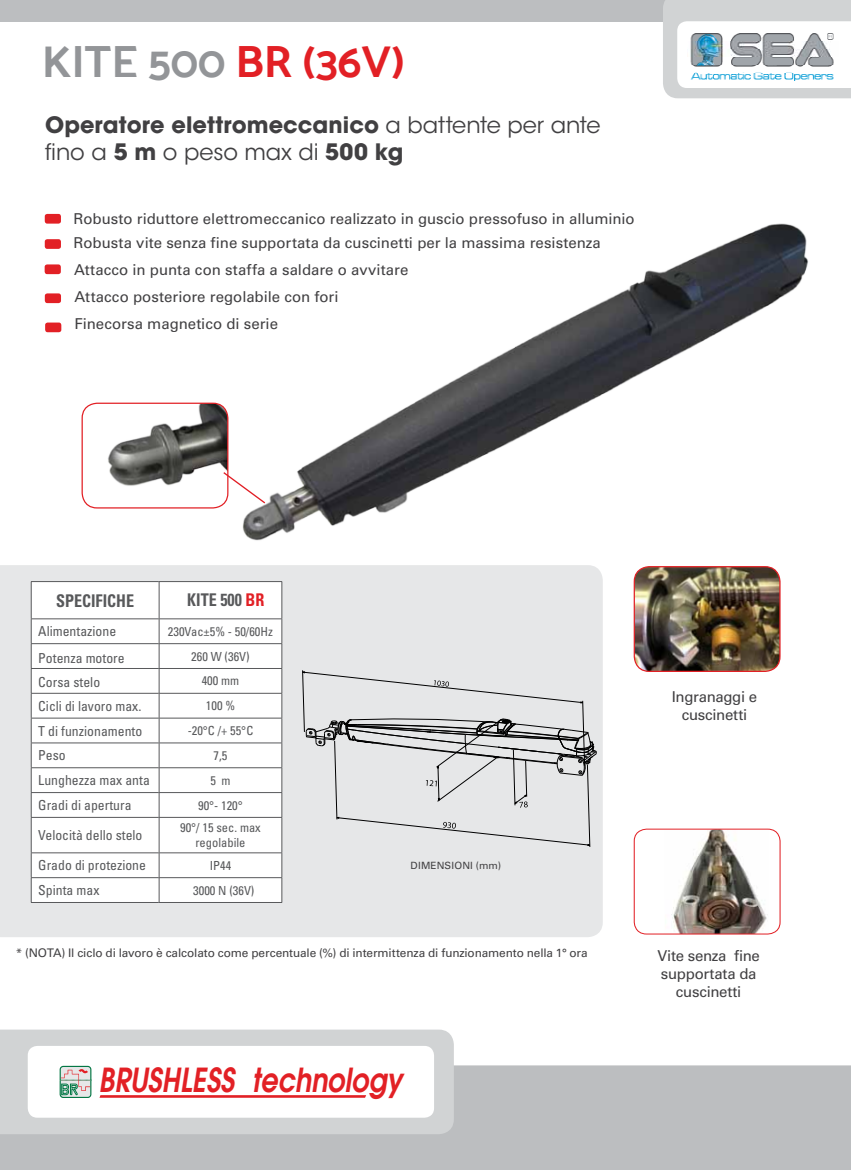
<style>
.page{position:relative;width:851px;height:1170px;background:#fff}
.page>*{position:absolute;margin:0;border:0;box-sizing:border-box;transform-origin:0 0}
.t1{font:45px "Mosk Bold 700";color:#939598}
.t2{font:italic 600 32.5px "Avant Garde";color:#e22025;scale:.83 1}
.t3{font:700 22.5px/27px "ITC Avant Garde Std";letter-spacing:.005em;color:#414042}
.t4{font:700 condensed 17.5px "Univers LT Std";color:#58595b;scale:.92 1}
.t5{font:15px/18px "Univers LT Std";color:#414042}
.t6{font:15px/18px "Univers LT Std";letter-spacing:-.02em;color:#414042;text-align:center}
.t7{font:condensed 13.75px "Univers LT Std";color:#58595b}
.t8{font:condensed 12.5px/15px "Univers LT Std";color:#58595b;text-align:center}
.t9{font:11.88px "Univers LT Std";letter-spacing:-.01em;color:#414042}
.t10{font:10px "Univers LT Std";letter-spacing:.015em;color:#414042}
.s1{color:#e22025}
.s2{font-weight:400}
</style>
<div class="page">
<svg style="left:222px;top:471px;width:8px;height:33px"></svg>
<div style="left:0;top:565px;width:602px;height:372px;background:#e6e7e8"></div>
<div style="left:45px;top:214px;width:16px;height:9px;background:#e22025;border-radius:2px"></div>
<div style="left:45px;top:239px;width:16px;height:10px;background:#e22025;border-radius:2px"></div>
<div style="left:45px;top:264px;width:16px;height:10px;background:#e22025;border-radius:2px"></div>
<div style="left:45px;top:293px;width:16px;height:10px;background:#e22025;border-radius:2px"></div>
<div style="left:45px;top:322px;width:16px;height:10px;background:#e22025;border-radius:2px"></div>
<img style="left:671px;top:830px;width:97px;height:102px">
<div style="left:633px;top:828px;width:147px;height:106px;border:1px solid #e22025;border-radius:12px"></div>
<img style="left:635px;top:566px;width:144px;height:105px">
<div style="left:633px;top:566px;width:147px;height:106px;border:1px solid #e22025;border-radius:15px"></div>
<img style="left:91px;top:404px;width:137px;height:86px">
<div style="left:81px;top:402px;width:147px;height:106px;border:1px solid #e22025;border-radius:15px"></div>
<img style="left:230px;top:223px;width:578px;height:318px">
<div style="left:290px;top:650px;width:312px;height:213px;background:#e6e7e8"></div>
<svg style="left:302px;top:670px;width:295px;height:176px;background:#d4d5d6"></svg>
<div style="left:0;top:1065px;width:850px;height:104px;background:#bcbec0"></div>
<div style="left:0;top:1029px;width:454px;height:105px;background:#d1d3d4"></div>
<div style="left:28px;top:1045px;width:406px;height:72px;background:#fff;border-radius:10px"></div>
<svg style="left:99px;top:1095px;width:267px;height:2px"></svg>
<svg style="left:60px;top:1065px;width:31px;height:32px"></svg>
<div style="left:0;top:0;width:850px;height:21px;background:#bcbec0"></div>
<svg style="left:663px;top:0;width:187px;height:98px"></svg>
<img style="left:687px;top:33px;width:151px;height:51px">
<svg style="left:32px;top:582px;width:249px;height:320px"></svg>
<hr style="left:31px;top:581px;width:128px;height:1px;background:#58595b">
<hr style="left:31px;top:582px;width:1px;height:36px;background:#58595b">
<hr style="left:31px;top:618px;width:128px;height:1px;background:#58595b">
<hr style="left:31px;top:643px;width:128px;height:1px;background:#58595b">
<hr style="left:31px;top:668px;width:128px;height:1px;background:#58595b">
<hr style="left:31px;top:693px;width:128px;height:1px;background:#58595b">
<hr style="left:31px;top:717px;width:128px;height:1px;background:#58595b">
<hr style="left:31px;top:742px;width:128px;height:1px;background:#58595b">
<hr style="left:31px;top:767px;width:128px;height:1px;background:#58595b">
<hr style="left:31px;top:792px;width:128px;height:1px;background:#58595b">
<svg style="left:31px;top:619px;width:1px;height:198px"></svg>
<hr style="left:31px;top:817px;width:128px;height:1px;background:#58595b">
<hr style="left:31px;top:817px;width:1px;height:35px;background:#58595b">
<hr style="left:31px;top:852px;width:128px;height:1px;background:#58595b">
<hr style="left:159px;top:581px;width:123px;height:1px;background:#58595b">
<hr style="left:159px;top:582px;width:1px;height:36px;background:#58595b">
<hr style="left:281px;top:582px;width:1px;height:36px;background:#58595b">
<hr style="left:159px;top:618px;width:123px;height:1px;background:#58595b">
<hr style="left:159px;top:643px;width:123px;height:1px;background:#58595b">
<hr style="left:159px;top:668px;width:123px;height:1px;background:#58595b">
<hr style="left:159px;top:693px;width:123px;height:1px;background:#58595b">
<hr style="left:159px;top:717px;width:123px;height:1px;background:#58595b">
<hr style="left:159px;top:742px;width:123px;height:1px;background:#58595b">
<hr style="left:159px;top:767px;width:123px;height:1px;background:#58595b">
<hr style="left:159px;top:792px;width:123px;height:1px;background:#58595b">
<svg style="left:159px;top:619px;width:1px;height:198px"></svg>
<svg style="left:281px;top:619px;width:1px;height:198px"></svg>
<hr style="left:159px;top:817px;width:123px;height:1px;background:#58595b">
<hr style="left:159px;top:817px;width:1px;height:35px;background:#58595b">
<hr style="left:281px;top:817px;width:1px;height:35px;background:#58595b">
<hr style="left:159px;top:852px;width:123px;height:1px;background:#58595b">
<hr style="left:31px;top:877px;width:128px;height:1px;background:#58595b">
<svg style="left:31px;top:853px;width:1px;height:49px"></svg>
<hr style="left:31px;top:902px;width:128px;height:1px;background:#58595b">
<hr style="left:159px;top:877px;width:123px;height:1px;background:#58595b">
<svg style="left:159px;top:853px;width:1px;height:49px"></svg>
<svg style="left:281px;top:853px;width:1px;height:49px"></svg>
<hr style="left:159px;top:902px;width:123px;height:1px;background:#58595b">
<h1 class="t1" style="left:42px;top:34px;width:365px">KITE 500 <span class="s1">BR (36V)</span></h1>
<h3 class="t3" style="left:45px;top:111px;width:557px">Operatore elettromeccanico <span class="s2">a battente per ante fino a</span> 5 m <span class="s2">o peso max di</span> 500 kg</h3>
<p class="t5" style="left:73px;top:210px;width:562px">Robusto riduttore elettromeccanico realizzato in guscio pressofuso in alluminio</p>
<p class="t5" style="left:73px;top:234px;width:529px">Robusta vite senza fine supportata da cuscinetti per la massima resistenza</p>
<p class="t5" style="left:74px;top:261px;width:336px">Attacco in punta con staffa a saldare o avvitare</p>
<p class="t5" style="left:74px;top:283px;width:265px;line-height:26.8px">Attacco posteriore regolabile con fori<br>Finecorsa magnetico di serie</p>
<p class="t4" style="left:56px;top:589px;width:86px">SPECIFICHE</p>
<p class="t4" style="left:187px;top:589px;width:85px">KITE 500 <span class="s1">BR</span></p>
<p class="t7" style="left:38px;top:622px;width:79px">Alimentazione</p>
<p class="t8" style="left:168px;top:623px;width:107px">230Vac±5% - 50/60Hz</p>
<p class="t7" style="left:38px;top:649px;width:88px">Potenza motore</p>
<p class="t8" style="left:191px;top:648px;width:60px">260 W (36V)</p>
<p class="t7" style="left:38px;top:673px;width:63px">Corsa stelo</p>
<p class="t8" style="left:202px;top:673px;width:39px">400 mm</p>
<p class="t7" style="left:38px;top:697px;width:105px">Cicli di lavoro max.</p>
<p class="t8" style="left:206px;top:698px;width:31px">100 %</p>
<p class="t7" style="left:38px;top:721px;width:105px">T di funzionamento</p>
<p class="t8" style="left:188px;top:722px;width:67px">-20°C /+ 55°C</p>
<p class="t7" style="left:38px;top:746px;width:29px">Peso</p>
<p class="t8" style="left:213px;top:747px;width:15px">7,5</p>
<p class="t7" style="left:38px;top:771px;width:113px">Lunghezza max anta</p>
<p class="t8" style="left:210px;top:772px;width:22px">5 m</p>
<p class="t7" style="left:38px;top:796px;width:95px">Gradi di apertura</p>
<p class="t8" style="left:198px;top:797px;width:46px">90°- 120°</p>
<p class="t7" style="left:38px;top:826px;width:106px">Velocità dello stelo</p>
<p class="t8" style="left:180px;top:820px;width:82px">90°/ 15 sec. max regolabile</p>
<p class="t7" style="left:38px;top:856px;width:109px">Grado di protezione</p>
<p class="t8" style="left:210px;top:857px;width:23px">IP44</p>
<p class="t7" style="left:38px;top:881px;width:63px">Spinta max</p>
<p class="t8" style="left:193px;top:882px;width:63px">3000 N (36V)</p>
<p class="t10" style="left:410px;top:859px;width:92px">DIMENSIONI (mm)</p>
<p class="t9" style="left:16px;top:945px;width:573px">* (NOTA) Il ciclo di lavoro è calcolato come percentuale (%) di intermittenza di funzionamento nella 1° ora</p>
<h2 class="t2" style="left:60px;top:1058px;width:413px"><sub>BR</sub> BRUSHLESS technology</h2>
<p class="t6" style="left:671px;top:687px;width:87px">Ingranaggi e cuscinetti</p>
<p class="t5" style="left:657px;top:946px;width:104px;text-align:center">Vite senza fine supportata da cuscinetti</p>
</div>
